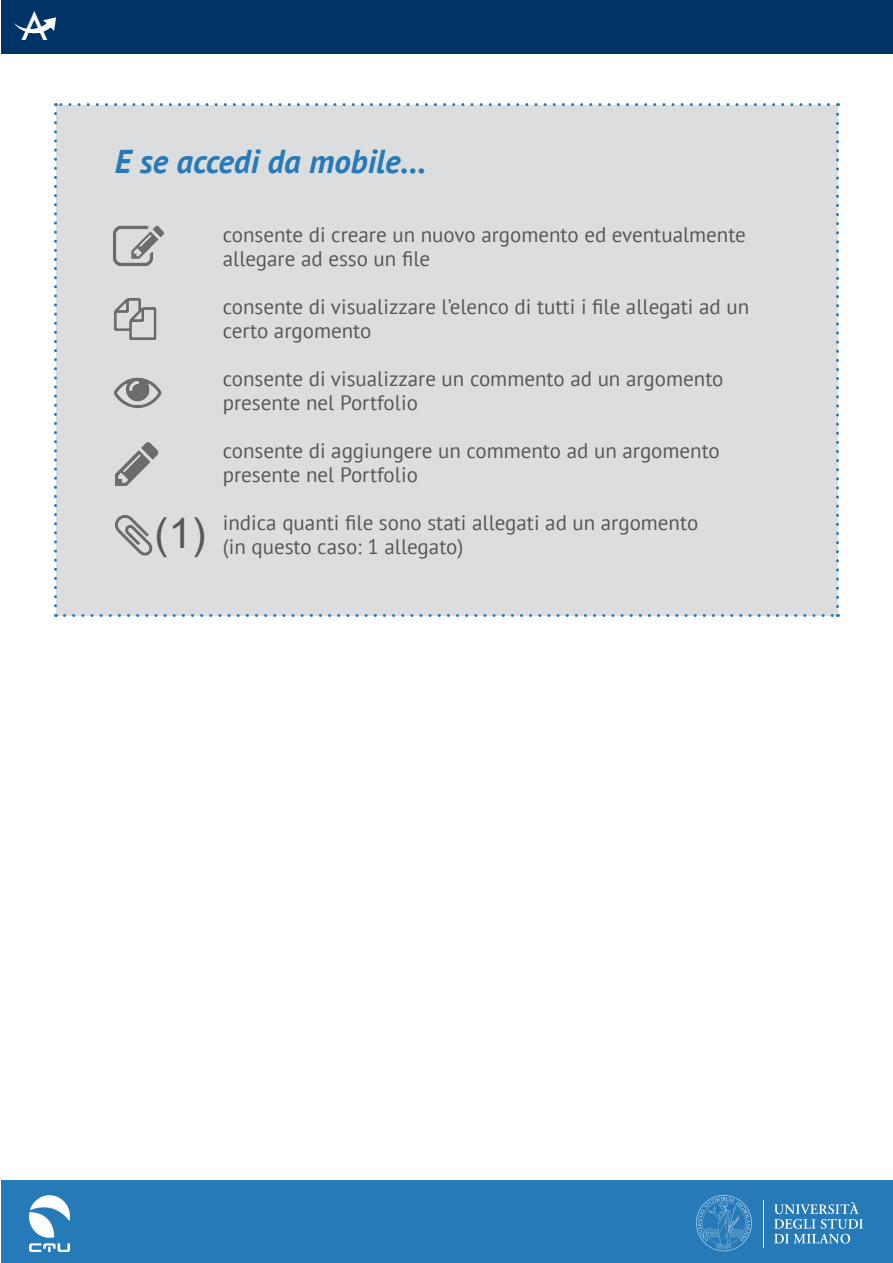
<style>
.page{position:relative;width:893px;height:1263px;background:#fff}
.page>*{position:absolute;margin:0;border:0;box-sizing:border-box;transform-origin:0 0}
.t1{font:45.3px "Tw Cen";color:#fff}
.t2{font:42px "Arial";color:#57585a}
.t3{font:italic 700 33px "PT Sans";color:#257ab7}
.t4{font:21px/24px "PT Sans";color:#57585a}
</style>
<div class="page">
<hr style="left:0;top:0;width:1px;height:54px;background:#003466">
<div style="left:1px;top:0;width:892px;height:54px;background:#003466"></div>
<div style="left:1px;top:1180px;width:892px;height:83px;background:#257ab7"></div>
<svg style="left:14px;top:17px;width:42px;height:17px"></svg>
<svg style="left:696px;top:1195px;width:56px;height:56px"></svg>
<hr style="left:763px;top:1200px;width:1px;height:47px;background:#fff">
<svg style="left:774px;top:1202px;width:89px;height:41px"></svg>
<img style="left:28px;top:1195px;width:43px;height:58px">
<div style="left:56px;top:105px;width:781px;height:510px;background:#dcdddf"></div>
<svg style="left:54px;top:114px;width:3px;height:503px"></svg>
<svg style="left:64px;top:614px;width:774px;height:3px"></svg>
<svg style="left:836px;top:103px;width:3px;height:503px"></svg>
<svg style="left:56px;top:103px;width:772px;height:3px"></svg>
<img style="left:113px;top:225px;width:51px;height:42px">
<img style="left:114px;top:377px;width:48px;height:31px">
<img style="left:114px;top:298px;width:43px;height:42px">
<img style="left:115px;top:442px;width:44px;height:44px">
<img style="left:115px;top:515px;width:38px;height:41px">
<h1 class="t1" style="left:21px;top:-2px;width:28px">A</h1>
<p class="t3" style="left:115px;top:139px;width:313px">E se accedi da mobile...</p>
<p class="t2" style="left:154px;top:504px;width:53px">(1)</p>
<p class="t4" style="left:223px;top:222px;width:525px">consente di creare un nuovo argomento ed eventualmente allegare ad esso un file</p>
<p class="t4" style="left:223px;top:294px;width:528px">consente di visualizzare l’elenco di tutti i file allegati ad un certo argomento</p>
<p class="t4" style="left:223px;top:366px;width:502px">consente di visualizzare un commento ad un argomento presente nel Portfolio</p>
<p class="t4" style="left:223px;top:438px;width:499px">consente di aggiungere un commento ad un argomento presente nel Portfolio</p>
<p class="t4" style="left:223px;top:510px;width:477px">indica quanti file sono stati allegati ad un argomento</p>
<p class="t4" style="left:223px;top:534px;width:242px">(in questo caso: 1 allegato)</p>
</div>
